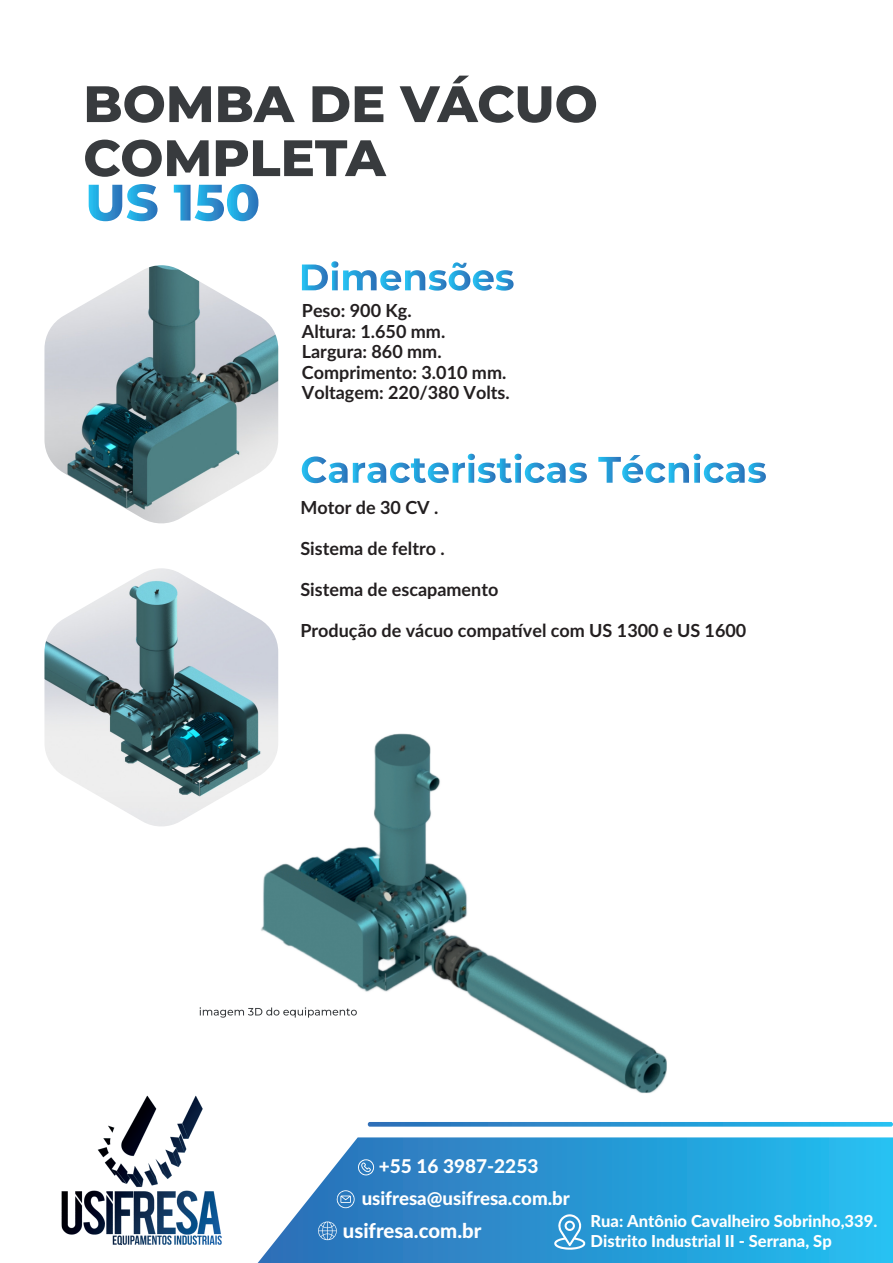
<style>
.page{position:relative;width:893px;height:1263px;background:#fff}
.page>*{position:absolute;margin:0;border:0;box-sizing:border-box;transform-origin:0 0}
.t1{font:800 51.15px/54px "Montserrat";color:#383b3e}
.t2{font:800 20.25px "Lato";color:#fff}
.t3{font:800 19.05px "Lato";color:#fff}
.t4{font:800 18.6px "Lato";color:#fff}
.t5{font:700 18px/20.5px "Lato";color:#231f20}
.t6{font:800 16.5px/20.5px "Lato";color:#fff}
</style>
<div class="page">
<svg style="left:302px;top:454px;width:285px;height:29px"></svg>
<svg style="left:598px;top:454px;width:168px;height:29px"></svg>
<svg style="left:302px;top:261px;width:212px;height:30px"></svg>
<svg style="left:89px;top:184px;width:69px;height:37px"></svg>
<svg style="left:174px;top:184px;width:84px;height:37px"></svg>
<svg style="left:258px;top:1137px;width:635px;height:126px;background:#36a1d8"></svg>
<img style="left:61px;top:1095px;width:161px;height:150px">
<svg style="left:368px;top:1122px;width:525px;height:5px"></svg>
<svg style="left:200px;top:1007px;width:26px;height:11px"></svg>
<svg style="left:318px;top:1221px;width:19px;height:19px"></svg>
<svg style="left:336px;top:1190px;width:19px;height:18px"></svg>
<svg style="left:554px;top:1214px;width:32px;height:36px"></svg>
<svg style="left:357px;top:1159px;width:17px;height:16px"></svg>
<img style="left:226px;top:653px;width:498px;height:498px">
<img style="left:44px;top:568px;width:234px;height:258px">
<img style="left:44px;top:265px;width:234px;height:259px">
<h1 class="t1" style="left:83px;top:76px;width:516px">BOMBA DE VÁCUO<br>COMPLETA</h1>
<p class="t5" style="left:302px;top:299px;width:209px">Peso: 900 Kg.<br>Altura: 1.650 mm.<br>Largura: 860 mm.<br>Comprimento: 3.010 mm.<br>Voltagem: 220/380 Volts.</p>
<p class="t5" style="left:300px;top:497px;width:139px">Motor de 30 CV .</p>
<p class="t5" style="left:300px;top:538px;width:146px">Sistema de feltro .</p>
<p class="t5" style="left:300px;top:579px;width:199px">Sistema de escapamento</p>
<p class="t5" style="left:300px;top:620px;width:447px">Produção de vácuo compatível com US 1300 e US 1600</p>
<p class="t3" style="left:379px;top:1152px;width:161px">+55 16 3987-2253</p>
<p class="t4" style="left:362px;top:1184px;width:210px">usifresa@usifresa.com.br</p>
<p class="t2" style="left:343px;top:1215px;width:140px">usifresa.com.br</p>
<p class="t6" style="left:591px;top:1210px;width:288px">Rua: Antônio Cavalheiro Sobrinho,339.<br>Distrito Industrial II - Serrana, Sp</p>
</div>
